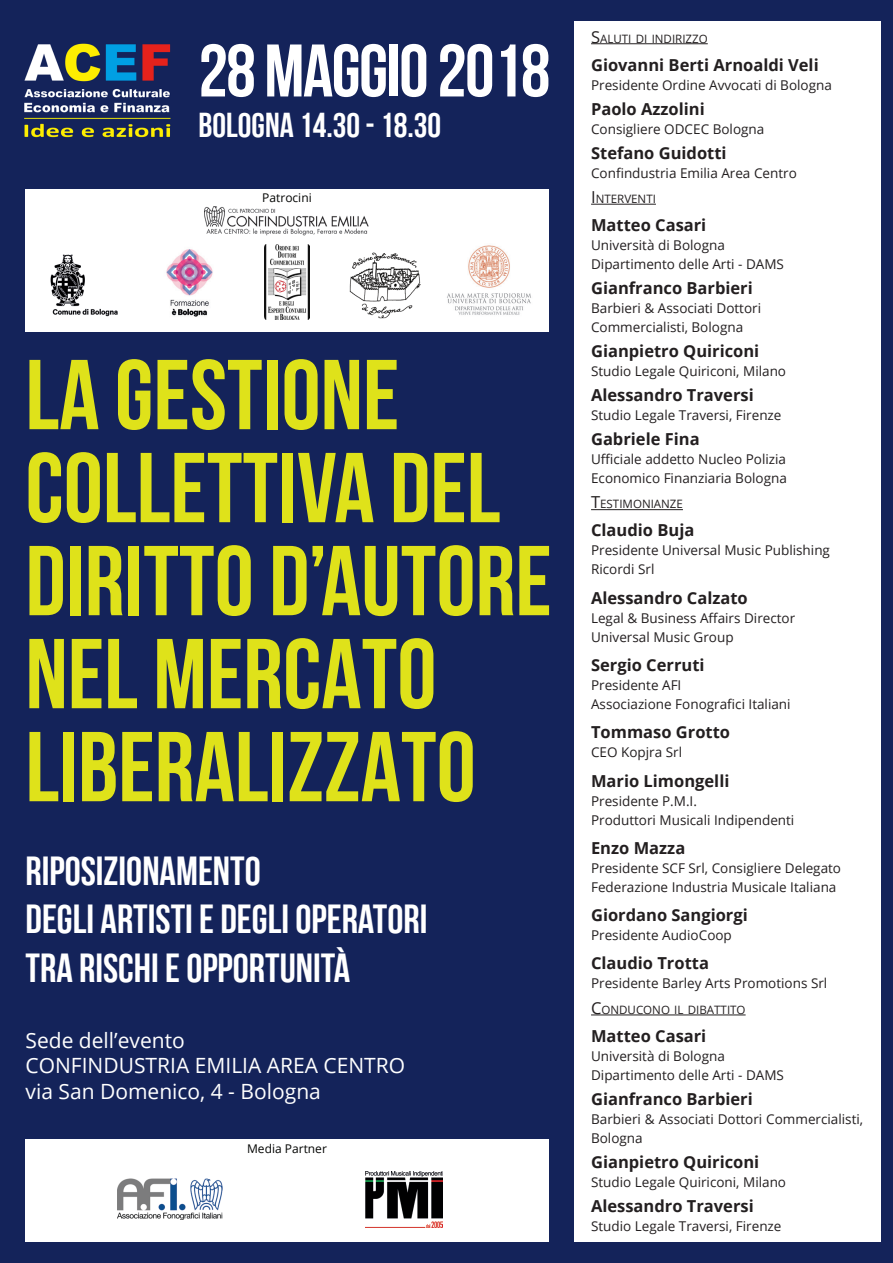
<style>
.page{position:relative;width:893px;height:1263px;background:#14235a}
.page>*{position:absolute;margin:0;border:0;box-sizing:border-box;transform-origin:0 0}
.t1{font:99px "Bebas Neue";color:#dfe21a}
.t2{font:74.25px "Bebas Neue";letter-spacing:-.02em;color:#fff}
.t3{font:40.5px "Bebas Neue";color:#fff}
.t4{font:34.5px "Bebas Neue";color:#fff}
.t5{font:21px "Open Sans";color:#fff}
.t6{font:700 16.5px "Open Sans";color:#231f20}
.t7{font:13.5px/19.5px "Open Sans";color:#231f20}
.t8{font:12px "Open Sans";color:#040503}
.t9{font:11.55px "Open Sans";color:#231f20}
.s1{font-size:16.5px}
</style>
<div class="page">
<div style="left:26px;top:189px;width:523px;height:143px;background:#fff"></div>
<img style="left:205px;top:206px;width:164px;height:30px">
<img style="left:447px;top:245px;width:84px;height:70px">
<img style="left:24px;top:43px;width:147px;height:95px">
<img style="left:50px;top:254px;width:68px;height:63px">
<img style="left:166px;top:249px;width:47px;height:68px">
<div style="left:26px;top:1140px;width:523px;height:102px;background:#fff"></div>
<img style="left:118px;top:1178px;width:105px;height:42px">
<img style="left:366px;top:1171px;width:76px;height:56px">
<img style="left:349px;top:252px;width:72px;height:67px">
<div style="left:574px;top:21px;width:306px;height:1221px;background:#fff"></div>
<hr style="left:591px;top:43px;width:117px;height:1px;background:#231f20">
<hr style="left:591px;top:204px;width:65px;height:1px;background:#231f20">
<hr style="left:591px;top:509px;width:92px;height:1px;background:#231f20">
<hr style="left:591px;top:1014px;width:155px;height:1px;background:#231f20">
<img style="left:264px;top:245px;width:46px;height:75px">
<p class="t2" style="left:198px;top:30px;width:353px">28 MAGGIO 2018</p>
<p class="t4" style="left:198px;top:106px;width:244px">BOLOGNA 14.30 - 18.30</p>
<p class="t8" style="left:262px;top:189px;width:51px">Patrocini</p>
<p class="t1" style="left:26px;top:340px;width:375px">LA GESTIONE</p>
<p class="t1" style="left:26px;top:433px;width:476px">COLLETTIVA DEL</p>
<p class="t1" style="left:26px;top:526px;width:528px">DIRITTO D’AUTORE</p>
<p class="t1" style="left:26px;top:619px;width:412px">NEL MERCATO</p>
<p class="t1" style="left:26px;top:712px;width:452px">LIBERALIZZATO</p>
<p class="t3" style="left:26px;top:848px;width:237px">RIPOSIZIONAMENTO</p>
<p class="t3" style="left:26px;top:897px;width:403px">DEGLI ARTISTI E DEGLI OPERATORI</p>
<p class="t3" style="left:26px;top:946px;width:326px">TRA RISCHI E OPPORTUNITÀ</p>
<p class="t5" style="left:26px;top:1026px;width:161px">Sede dell’evento</p>
<p class="t5" style="left:26px;top:1051px;width:381px">CONFINDUSTRIA EMILIA AREA CENTRO</p>
<p class="t5" style="left:26px;top:1076px;width:297px">via San Domenico, 4 - Bologna</p>
<p class="t8" style="left:247px;top:1140px;width:81px">Media Partner</p>
<p class="t9" style="left:591px;top:30px;width:118px"><span class="s1">S</span>ALUTI DI INDIRIZZO</p>
<p class="t6" style="left:591px;top:53px;width:229px">Giovanni Berti Arnoaldi Veli</p>
<p class="t7" style="left:591px;top:75px;width:242px">Presidente Ordine Avvocati di Bologna</p>
<p class="t6" style="left:591px;top:97px;width:115px">Paolo Azzolini</p>
<p class="t7" style="left:591px;top:119px;width:175px">Consigliere ODCEC Bologna</p>
<p class="t6" style="left:591px;top:141px;width:137px">Stefano Guidotti</p>
<p class="t7" style="left:591px;top:163px;width:207px">Confindustria Emilia Area Centro</p>
<p class="t9" style="left:591px;top:191px;width:66px"><span class="s1">I</span> NTERVENTI</p>
<p class="t6" style="left:591px;top:213px;width:117px">Matteo Casari</p>
<p class="t7" style="left:591px;top:235px;width:135px">Università di Bologna</p>
<p class="t7" style="left:591px;top:254px;width:194px">Dipartimento delle Arti - DAMS</p>
<p class="t6" style="left:591px;top:276px;width:163px">Gianfranco Barbieri</p>
<p class="t7" style="left:591px;top:298px;width:172px">Barbieri &amp; Associati Dottori</p>
<p class="t7" style="left:591px;top:317px;width:154px">Commercialisti, Bologna</p>
<p class="t6" style="left:591px;top:339px;width:170px">Gianpietro Quiriconi</p>
<p class="t7" style="left:591px;top:361px;width:197px">Studio Legale Quiriconi, Milano</p>
<p class="t6" style="left:591px;top:383px;width:164px">Alessandro Traversi</p>
<p class="t7" style="left:591px;top:405px;width:192px">Studio Legale Traversi, Firenze</p>
<p class="t6" style="left:591px;top:427px;width:110px">Gabriele Fina</p>
<p class="t7" style="left:591px;top:449px;width:196px">Ufficiale addetto Nucleo Polizia</p>
<p class="t7" style="left:591px;top:468px;width:197px">Economico Finanziaria Bologna</p>
<p class="t9" style="left:591px;top:496px;width:93px"><span class="s1">T</span>ESTIMONIANZE</p>
<p class="t6" style="left:591px;top:519px;width:105px">Claudio Buja</p>
<p class="t7" style="left:591px;top:540px;width:240px">Presidente Universal Music Publishing</p>
<p class="t7" style="left:591px;top:559px;width:65px">Ricordi Srl</p>
<p class="t6" style="left:591px;top:586px;width:158px">Alessandro Calzato</p>
<p class="t7" style="left:591px;top:608px;width:206px">Legal &amp; Business Affairs Director</p>
<p class="t7" style="left:591px;top:627px;width:144px">Universal Music Group</p>
<p class="t6" style="left:591px;top:653px;width:115px">Sergio Cerruti</p>
<p class="t7" style="left:591px;top:675px;width:92px">Presidente AFI</p>
<p class="t7" style="left:591px;top:694px;width:201px">Associazione Fonografici Italiani</p>
<p class="t6" style="left:591px;top:721px;width:141px">Tommaso Grotto</p>
<p class="t7" style="left:591px;top:742px;width:93px">CEO Kopjra Srl</p>
<p class="t6" style="left:591px;top:769px;width:140px">Mario Limongelli</p>
<p class="t7" style="left:591px;top:790px;width:107px">Presidente P.M.I.</p>
<p class="t7" style="left:591px;top:809px;width:205px">Produttori Musicali Indipendenti</p>
<p class="t6" style="left:591px;top:836px;width:96px">Enzo Mazza</p>
<p class="t7" style="left:591px;top:858px;width:252px">Presidente SCF Srl, Consigliere Delegato</p>
<p class="t7" style="left:591px;top:877px;width:247px">Federazione Industria Musicale Italiana</p>
<p class="t6" style="left:591px;top:903px;width:158px">Giordano Sangiorgi</p>
<p class="t7" style="left:591px;top:925px;width:142px">Presidente AudioCoop</p>
<p class="t6" style="left:591px;top:952px;width:119px">Claudio Trotta</p>
<p class="t7" style="left:591px;top:973px;width:238px">Presidente Barley Arts Promotions Srl</p>
<p class="t9" style="left:591px;top:1001px;width:156px"><span class="s1">C</span>ONDUCONO IL DIBATTITO</p>
<p class="t6" style="left:591px;top:1024px;width:117px">Matteo Casari</p>
<p class="t7" style="left:591px;top:1046px;width:135px">Università di Bologna</p>
<p class="t7" style="left:591px;top:1065px;width:194px">Dipartimento delle Arti - DAMS</p>
<p class="t6" style="left:591px;top:1087px;width:163px">Gianfranco Barbieri</p>
<p class="t7" style="left:591px;top:1109px;width:274px">Barbieri &amp; Associati Dottori Commercialisti,<br>Bologna</p>
<p class="t6" style="left:591px;top:1150px;width:170px">Gianpietro Quiriconi</p>
<p class="t7" style="left:591px;top:1172px;width:197px">Studio Legale Quiriconi, Milano</p>
<p class="t6" style="left:591px;top:1194px;width:164px">Alessandro Traversi</p>
<p class="t7" style="left:591px;top:1216px;width:192px">Studio Legale Traversi, Firenze</p>
</div>
